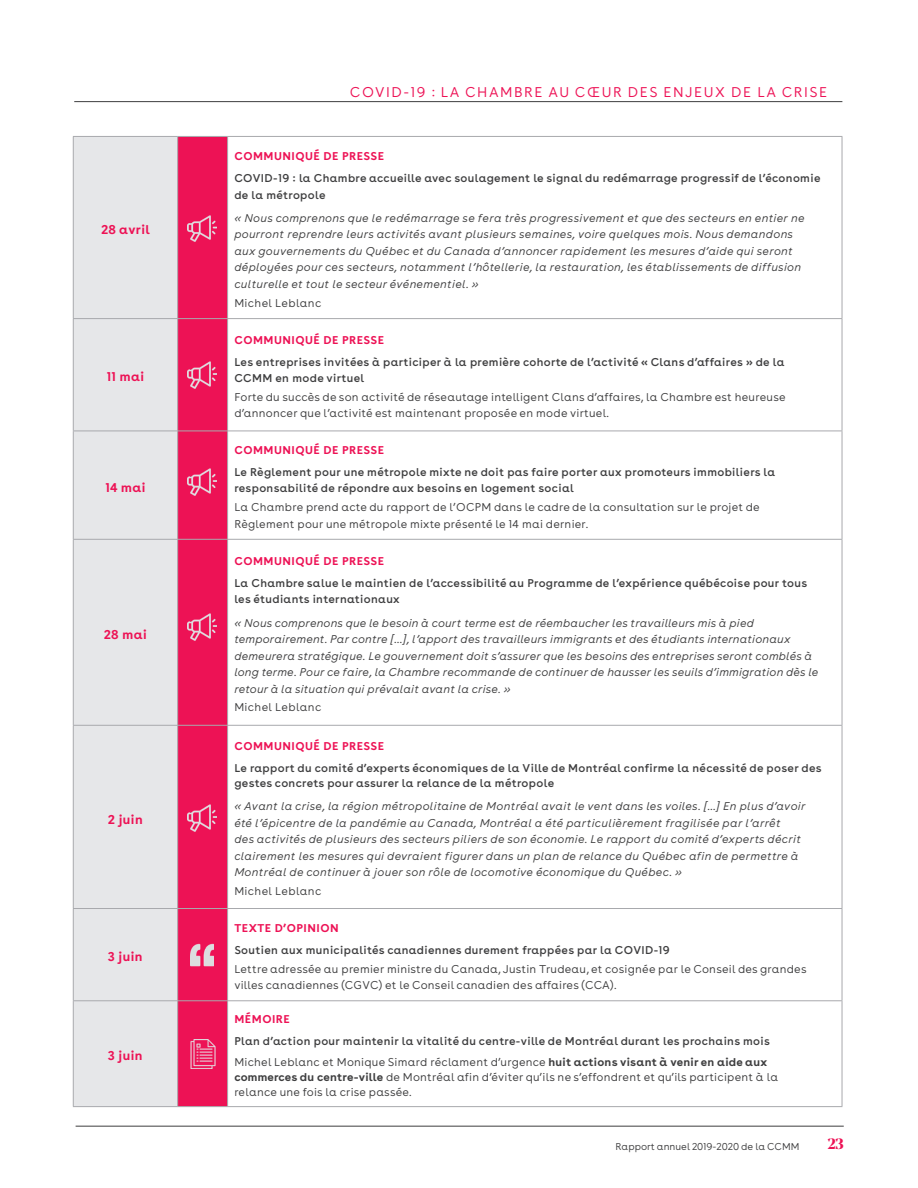
<style>
.page{position:relative;width:918px;height:1188px;background:#fff}
.page>*{position:absolute;margin:0;border:0;box-sizing:border-box;transform-origin:0 0}
.t1{font:300 15px "Buenos Aires";letter-spacing:.1em;color:#ed1255}
.t2{font:700 15px "Noe Display";color:#ed1255}
.Body_Text1{font:700 13.5px "Buenos Aires";letter-spacing:.03em;color:#ed1255}
.Body_Text1-2{font:italic 300 12px/16.5px "Buenos Aires";letter-spacing:.03em;color:#3e3e3f}
.Body_Text1-3{font:12px/16.5px "Buenos Aires";letter-spacing:.03em;color:#3e3e3f}
.Body_Text1-4{font:300 12px/16.5px "Buenos Aires";letter-spacing:.02em;color:#3e3e3f}
.Body_Text1-5{font:700 12px "Buenos Aires";letter-spacing:.04em;color:#ed1255}
.t3{font:300 10.5px "Buenos Aires";color:#3e3e3f}
.s1{font-weight:700}
</style>
<div class="page">
<hr style="left:76px;top:1126px;width:768px;height:1px;background:#3e3e3f">
<hr style="left:74px;top:101px;width:768px;height:1px;background:#3e3e3f">
<div style="left:74px;top:137px;width:103px;height:969px;background:#e6e7e9"></div>
<div style="left:178px;top:137px;width:49px;height:969px;background:#ed1255"></div>
<hr style="left:73px;top:137px;width:1px;height:181px;background:#a8a9ad">
<hr style="left:73px;top:319px;width:1px;height:112px;background:#a8a9ad">
<hr style="left:73px;top:431px;width:1px;height:108px;background:#a8a9ad">
<hr style="left:73px;top:540px;width:1px;height:185px;background:#a8a9ad">
<hr style="left:73px;top:726px;width:1px;height:182px;background:#a8a9ad">
<hr style="left:73px;top:909px;width:1px;height:91px;background:#a8a9ad">
<hr style="left:73px;top:1001px;width:1px;height:105px;background:#a8a9ad">
<hr style="left:177px;top:137px;width:1px;height:181px;background:#a8a9ad">
<hr style="left:177px;top:319px;width:1px;height:112px;background:#a8a9ad">
<hr style="left:177px;top:431px;width:1px;height:108px;background:#a8a9ad">
<hr style="left:177px;top:540px;width:1px;height:185px;background:#a8a9ad">
<hr style="left:177px;top:726px;width:1px;height:182px;background:#a8a9ad">
<hr style="left:177px;top:909px;width:1px;height:91px;background:#a8a9ad">
<hr style="left:177px;top:1001px;width:1px;height:105px;background:#a8a9ad">
<hr style="left:227px;top:137px;width:1px;height:181px;background:#a8a9ad">
<hr style="left:842px;top:137px;width:1px;height:181px;background:#a8a9ad">
<hr style="left:227px;top:319px;width:1px;height:112px;background:#a8a9ad">
<hr style="left:842px;top:319px;width:1px;height:112px;background:#a8a9ad">
<hr style="left:227px;top:431px;width:1px;height:108px;background:#a8a9ad">
<hr style="left:842px;top:431px;width:1px;height:108px;background:#a8a9ad">
<hr style="left:227px;top:540px;width:1px;height:185px;background:#a8a9ad">
<hr style="left:842px;top:540px;width:1px;height:185px;background:#a8a9ad">
<hr style="left:227px;top:726px;width:1px;height:182px;background:#a8a9ad">
<hr style="left:842px;top:726px;width:1px;height:182px;background:#a8a9ad">
<hr style="left:227px;top:909px;width:1px;height:91px;background:#a8a9ad">
<hr style="left:842px;top:909px;width:1px;height:91px;background:#a8a9ad">
<hr style="left:227px;top:1001px;width:1px;height:105px;background:#a8a9ad">
<hr style="left:842px;top:1001px;width:1px;height:105px;background:#a8a9ad">
<hr style="left:73px;top:136px;width:105px;height:1px;background:#a8a9ad">
<hr style="left:73px;top:318px;width:105px;height:1px;background:#a8a9ad">
<hr style="left:73px;top:431px;width:105px;height:1px;background:#a8a9ad">
<hr style="left:73px;top:539px;width:105px;height:1px;background:#a8a9ad">
<hr style="left:73px;top:725px;width:105px;height:1px;background:#a8a9ad">
<hr style="left:73px;top:908px;width:105px;height:1px;background:#a8a9ad">
<hr style="left:73px;top:1000px;width:105px;height:1px;background:#a8a9ad">
<hr style="left:73px;top:1106px;width:105px;height:1px;background:#a8a9ad">
<hr style="left:178px;top:136px;width:50px;height:1px;background:#a8a9ad">
<hr style="left:228px;top:136px;width:614px;height:1px;background:#a8a9ad">
<hr style="left:178px;top:318px;width:50px;height:1px;background:#a8a9ad">
<hr style="left:228px;top:318px;width:614px;height:1px;background:#a8a9ad">
<hr style="left:178px;top:431px;width:50px;height:1px;background:#a8a9ad">
<hr style="left:228px;top:431px;width:614px;height:1px;background:#a8a9ad">
<hr style="left:178px;top:539px;width:50px;height:1px;background:#a8a9ad">
<hr style="left:228px;top:539px;width:614px;height:1px;background:#a8a9ad">
<hr style="left:178px;top:725px;width:50px;height:1px;background:#a8a9ad">
<hr style="left:228px;top:725px;width:614px;height:1px;background:#a8a9ad">
<hr style="left:178px;top:908px;width:50px;height:1px;background:#a8a9ad">
<hr style="left:228px;top:908px;width:614px;height:1px;background:#a8a9ad">
<hr style="left:178px;top:1000px;width:50px;height:1px;background:#a8a9ad">
<hr style="left:228px;top:1000px;width:614px;height:1px;background:#a8a9ad">
<hr style="left:178px;top:1106px;width:50px;height:1px;background:#a8a9ad">
<hr style="left:228px;top:1106px;width:614px;height:1px;background:#a8a9ad">
<img style="left:187px;top:803px;width:29px;height:29px">
<img style="left:187px;top:360px;width:29px;height:29px">
<img style="left:187px;top:468px;width:29px;height:28px">
<img style="left:187px;top:613px;width:29px;height:28px">
<img style="left:187px;top:214px;width:29px;height:29px">
<img style="left:190px;top:944px;width:23px;height:23px">
<img style="left:188px;top:1039px;width:29px;height:29px">
<p class="Body_Text1" style="left:101px;top:221px;width:50px">28 avril</p>
<p class="Body_Text1" style="left:107px;top:368px;width:39px">11 mai</p>
<p class="Body_Text1" style="left:105px;top:478px;width:42px">14 mai</p>
<p class="Body_Text1" style="left:104px;top:625px;width:44px">28 mai</p>
<p class="Body_Text1" style="left:108px;top:810px;width:36px">2 juin</p>
<p class="Body_Text1" style="left:108px;top:948px;width:36px">3 juin</p>
<p class="Body_Text1" style="left:108px;top:1047px;width:36px">3 juin</p>
<p class="t1" style="left:350px;top:83px;width:479px">COVID-19 : LA CHAMBRE AU CŒUR DES ENJEUX DE LA CRISE</p>
<p class="Body_Text1-5" style="left:234px;top:148px;width:151px">COMMUNIQUÉ DE PRESSE</p>
<p class="Body_Text1-3" style="left:234px;top:170px;width:588px">COVID-19 : la Chambre accueille avec soulagement le signal du redémarrage progressif de l’économie de la métropole</p>
<p class="Body_Text1-2" style="left:234px;top:209px;width:572px">« Nous comprenons que le redémarrage se fera très progressivement et que des secteurs en entier ne pourront reprendre leurs activités avant plusieurs semaines, voire quelques mois. Nous demandons aux gouvernements du Québec et du Canada d’annoncer rapidement les mesures d’aide qui seront déployées pour ces secteurs, notamment l’hôtellerie, la restauration, les établissements de diffusion culturelle et tout le secteur événementiel. »</p>
<p class="Body_Text1-4" style="left:234px;top:294px;width:88px">Michel Leblanc</p>
<p class="Body_Text1-5" style="left:234px;top:332px;width:151px">COMMUNIQUÉ DE PRESSE</p>
<p class="Body_Text1-3" style="left:234px;top:353px;width:552px">Les entreprises invitées à participer à la première cohorte de l’activité « Clans d’affaires » de la<br>CCMM en mode virtuel</p>
<p class="Body_Text1-4" style="left:234px;top:388px;width:553px">Forte du succès de son activité de réseautage intelligent Clans d’affaires, la Chambre est heureuse d’annoncer que l’activité est maintenant proposée en mode virtuel.</p>
<p class="Body_Text1-5" style="left:234px;top:442px;width:151px">COMMUNIQUÉ DE PRESSE</p>
<p class="Body_Text1-3" style="left:234px;top:464px;width:542px">Le Règlement pour une métropole mixte ne doit pas faire porter aux promoteurs immobiliers la responsabilité de répondre aux besoins en logement social</p>
<p class="Body_Text1-4" style="left:234px;top:499px;width:527px">La Chambre prend acte du rapport de l’OCPM dans le cadre de la consultation sur le projet de<br>Règlement pour une métropole mixte présenté le 14 mai dernier.</p>
<p class="Body_Text1-5" style="left:234px;top:553px;width:151px">COMMUNIQUÉ DE PRESSE</p>
<p class="Body_Text1-3" style="left:234px;top:574px;width:574px">La Chambre salue le maintien de l’accessibilité au Programme de l’expérience québécoise pour tous les étudiants internationaux</p>
<p class="Body_Text1-2" style="left:234px;top:614px;width:586px">« Nous comprenons que le besoin à court terme est de réembaucher les travailleurs mis à pied temporairement. Par contre […], l’apport des travailleurs immigrants et des étudiants internationaux demeurera stratégique. Le gouvernement doit s’assurer que les besoins des entreprises seront comblés à long terme. Pour ce faire, la Chambre recommande de continuer de hausser les seuils d’immigration dès le retour à la situation qui prévalait avant la crise. »</p>
<p class="Body_Text1-4" style="left:234px;top:699px;width:88px">Michel Leblanc</p>
<p class="Body_Text1-5" style="left:234px;top:738px;width:151px">COMMUNIQUÉ DE PRESSE</p>
<p class="Body_Text1-3" style="left:234px;top:760px;width:589px;line-height:15px">Le rapport du comité d’experts économiques de la Ville de Montréal confirme la nécessité de poser des gestes concrets pour assurer la relance de la métropole</p>
<p class="Body_Text1-2" style="left:234px;top:798px;width:573px">« Avant la crise, la région métropolitaine de Montréal avait le vent dans les voiles. […] En plus d’avoir été l’épicentre de la pandémie au Canada, Montréal a été particulièrement fragilisée par l’arrêt<br>des activités de plusieurs des secteurs piliers de son économie. Le rapport du comité d’experts décrit clairement les mesures qui devraient figurer dans un plan de relance du Québec afin de permettre à Montréal de continuer à jouer son rôle de locomotive économique du Québec. »</p>
<p class="Body_Text1-4" style="left:234px;top:883px;width:88px">Michel Leblanc</p>
<p class="Body_Text1-5" style="left:234px;top:920px;width:106px">TEXTE D’OPINION</p>
<p class="Body_Text1-3" style="left:234px;top:941px;width:437px">Soutien aux municipalités canadiennes durement frappées par la COVID-19</p>
<p class="Body_Text1-4" style="left:234px;top:960px;width:574px">Lettre adressée au premier ministre du Canada, Justin Trudeau, et cosignée par le Conseil des grandes villes canadiennes (CGVC) et le Conseil canadien des affaires (CCA).</p>
<p class="Body_Text1-5" style="left:234px;top:1011px;width:57px">MÉMOIRE</p>
<p class="Body_Text1-3" style="left:234px;top:1032px;width:537px">Plan d’action pour maintenir la vitalité du centre-ville de Montréal durant les prochains mois</p>
<p class="Body_Text1-4" style="left:234px;top:1055px;width:545px;line-height:15px">Michel Leblanc et Monique Simard réclament d’urgence <span class="s1">huit actions visant à venir en aide aux commerces du centre-ville</span> de Montréal afin d’éviter qu’ils ne s’effondrent et qu’ils participent à la relance une fois la crise passée.</p>
<p class="t3" style="left:616px;top:1140px;width:185px">Rapport annuel 2019-2020 de la CCMM</p>
<p class="t2" style="left:827px;top:1134px;width:18px">23</p>
</div>
